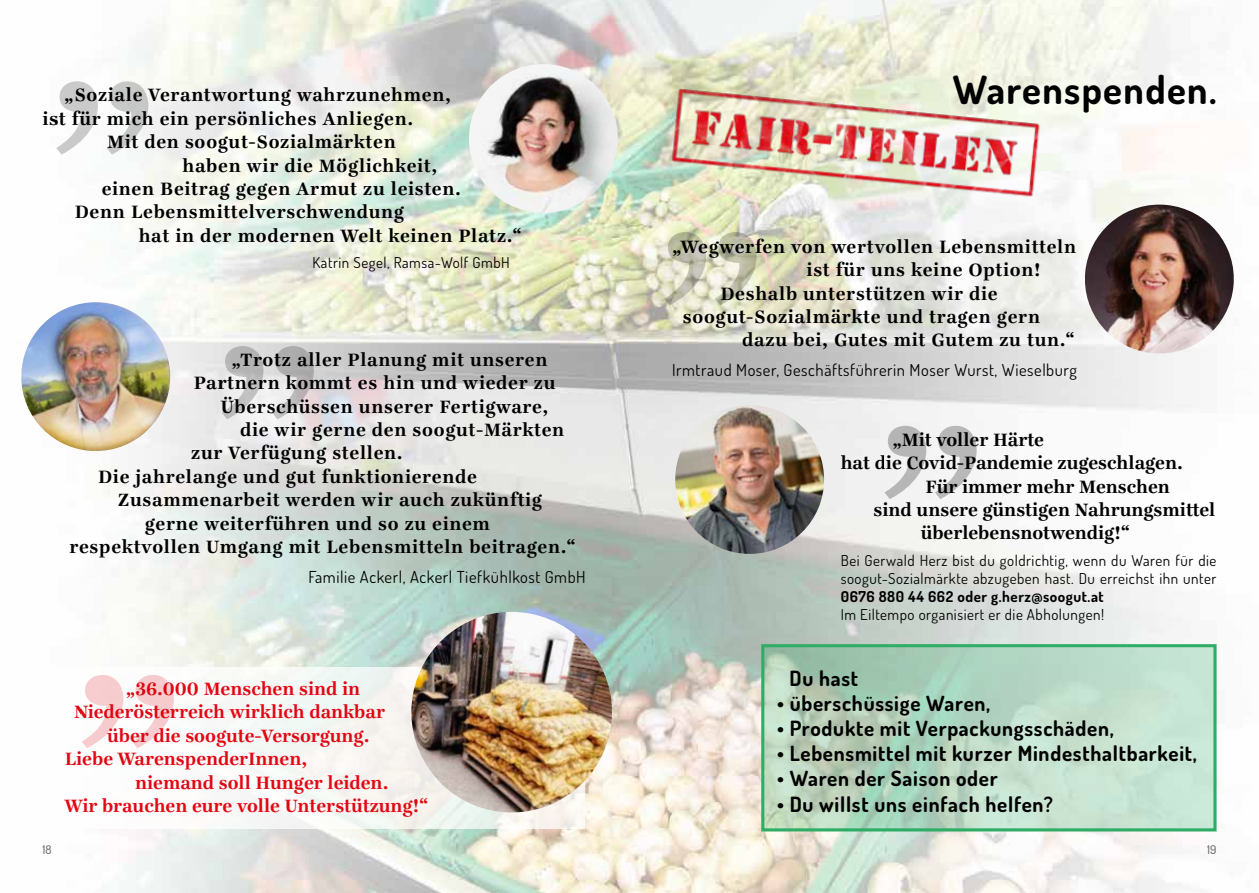
<style>
.page{position:relative;width:1259px;height:893px;background:#fff}
.page>*{position:absolute;margin:0;border:0;box-sizing:border-box;transform-origin:0 0}
.t1{font:700 39px "Dosis";letter-spacing:.035em;color:#000}
.t2{font:700 21px "Dosis";letter-spacing:.035em;color:#000}
.t3{font:700 19.5px "Ingeborg";letter-spacing:.035em;color:#000}
.t4{font:700 19.5px "Ingeborg";color:#e30613}
.t5{font:700 19.5px "Ingeborg";color:#000}
.t6{font:16.5px "Dosis";letter-spacing:.035em;color:#000}
.t7{font:15px/18px "Dosis";letter-spacing:.035em;color:#000}
.t8{font:700 15px "Dosis";letter-spacing:.035em;color:#000}
.t9{font:500 12px "Dosis";color:#706f6f}
</style>
<div class="page">
<img style="left:102px;top:0;width:1115px;height:893px">
<div style="left:0;top:668px;width:584px;height:161px;background:#fff"></div>
<svg style="left:765px;top:648px;width:447px;height:179px;background:#bad8c5"></svg>
<div style="left:761px;top:644px;width:455px;height:187px;border:3px solid #2fac66"></div>
<img style="left:666px;top:62px;width:400px;height:155px">
<svg style="left:222px;top:346px;width:92px;height:73px"></svg>
<img style="left:669px;top:405px;width:161px;height:155px">
<svg style="left:884px;top:426px;width:92px;height:73px"></svg>
<svg style="left:82px;top:675px;width:92px;height:73px"></svg>
<img style="left:21px;top:302px;width:156px;height:155px">
<img style="left:462px;top:64px;width:162px;height:155px">
<img style="left:402px;top:612px;width:218px;height:209px">
<img style="left:1081px;top:205px;width:153px;height:152px">
<svg style="left:664px;top:232px;width:92px;height:73px;background:#d0cfb9"></svg>
<svg style="left:56px;top:81px;width:92px;height:74px"></svg>
<p class="t3" style="left:64px;top:83px;width:388px">„Soziale Verantwortung wahrzunehmen,</p>
<p class="t3" style="left:43px;top:107px;width:372px">ist für mich ein persönliches Anliegen.</p>
<p class="t3" style="left:107px;top:130px;width:290px">Mit den soogut-Sozialmärkten</p>
<p class="t3" style="left:182px;top:153px;width:256px">haben wir die Möglichkeit,</p>
<p class="t3" style="left:102px;top:177px;width:361px">einen Beitrag gegen Armut zu leisten.</p>
<p class="t3" style="left:75px;top:200px;width:331px">Denn Lebensmittelverschwendung</p>
<p class="t3" style="left:139px;top:224px;width:384px">hat in der modernen Welt keinen Platz.“</p>
<p class="t7" style="left:313px;top:253px;width:198px">Katrin Segel, Ramsa-Wolf GmbH</p>
<p class="t3" style="left:231px;top:348px;width:317px">„Trotz aller Planung mit unseren</p>
<p class="t3" style="left:194px;top:371px;width:363px">Partnern kommt es hin und wieder zu</p>
<p class="t3" style="left:221px;top:394px;width:329px">Überschüssen unserer Fertigware,</p>
<p class="t3" style="left:240px;top:418px;width:326px">die wir gerne den soogut-Märkten</p>
<p class="t3" style="left:191px;top:441px;width:213px">zur Verfügung stellen.</p>
<p class="t3" style="left:98px;top:465px;width:380px">Die jahrelange und gut funktionierende</p>
<p class="t3" style="left:118px;top:488px;width:426px">Zusammenarbeit werden wir auch zukünftig</p>
<p class="t3" style="left:145px;top:511px;width:347px">gerne weiterführen und so zu einem</p>
<p class="t3" style="left:69px;top:535px;width:507px">respektvollen Umgang mit Lebensmitteln beitragen.“</p>
<p class="t6" style="left:308px;top:566px;width:279px">Familie Ackerl, Ackerl Tiefkühlkost GmbH</p>
<p class="t4" style="left:126px;top:677px;width:236px">„36.000 Menschen sind in</p>
<p class="t4" style="left:74px;top:700px;width:312px">Niederösterreich wirklich dankbar</p>
<p class="t4" style="left:107px;top:724px;width:264px">über die soogute-Versorgung.</p>
<p class="t4" style="left:65px;top:747px;width:244px">Liebe WarenspenderInnen,</p>
<p class="t4" style="left:135px;top:770px;width:255px">niemand soll Hunger leiden.</p>
<p class="t4" style="left:64px;top:794px;width:365px">Wir brauchen eure volle Unterstützung!“</p>
<h1 class="t1" style="left:952px;top:64px;width:265px">Warenspenden.</h1>
<p class="t3" style="left:672px;top:235px;width:405px">„Wegwerfen von wertvollen Lebensmitteln</p>
<p class="t3" style="left:806px;top:258px;width:235px">ist für uns keine Option!</p>
<p class="t3" style="left:720px;top:281px;width:279px">Deshalb unterstützen wir die</p>
<p class="t3" style="left:683px;top:305px;width:359px">soogut-Sozialmärkte und tragen gern</p>
<p class="t3" style="left:742px;top:328px;width:333px">dazu bei, Gutes mit Gutem zu tun.“</p>
<p class="t6" style="left:672px;top:359px;width:406px">Irmtraud Moser, Geschäftsführerin Moser Wurst, Wieselburg</p>
<p class="t5" style="left:892px;top:428px;width:153px">„Mit voller Härte</p>
<p class="t5" style="left:840px;top:451px;width:344px">hat die Covid-Pandemie zugeschlagen.</p>
<p class="t5" style="left:925px;top:474px;width:246px">Für immer mehr Menschen</p>
<p class="t5" style="left:873px;top:498px;width:343px">sind unsere günstigen Nahrungsmittel</p>
<p class="t5" style="left:920px;top:521px;width:210px">überlebensnotwendig!“</p>
<p class="t7" style="left:840px;top:551px;width:377px">Bei Gerwald Herz bist du goldrichtig, wenn du Waren für die soogut-Sozialmärkte abzugeben hast. Du erreichst ihn unter</p>
<p class="t8" style="left:840px;top:587px;width:265px">0676 880 44 662 oder g.herz@soogut.at</p>
<p class="t7" style="left:840px;top:605px;width:265px">Im Eiltempo organisiert er die Abholungen!</p>
<p class="t2" style="left:789px;top:664px;width:70px">Du hast</p>
<p class="t2" style="left:777px;top:689px;width:215px">• überschüssige Waren,</p>
<p class="t2" style="left:777px;top:715px;width:338px">• Produkte mit Verpackungsschäden,</p>
<p class="t2" style="left:777px;top:740px;width:421px">• Lebensmittel mit kurzer Mindesthaltbarkeit,</p>
<p class="t2" style="left:777px;top:765px;width:222px">• Waren der Saison oder</p>
<p class="t2" style="left:777px;top:790px;width:277px">• Du willst uns einfach helfen?</p>
<p class="t9" style="left:43px;top:842px;width:11px">18</p>
<p class="t9" style="left:1207px;top:842px;width:11px">19</p>
</div>
